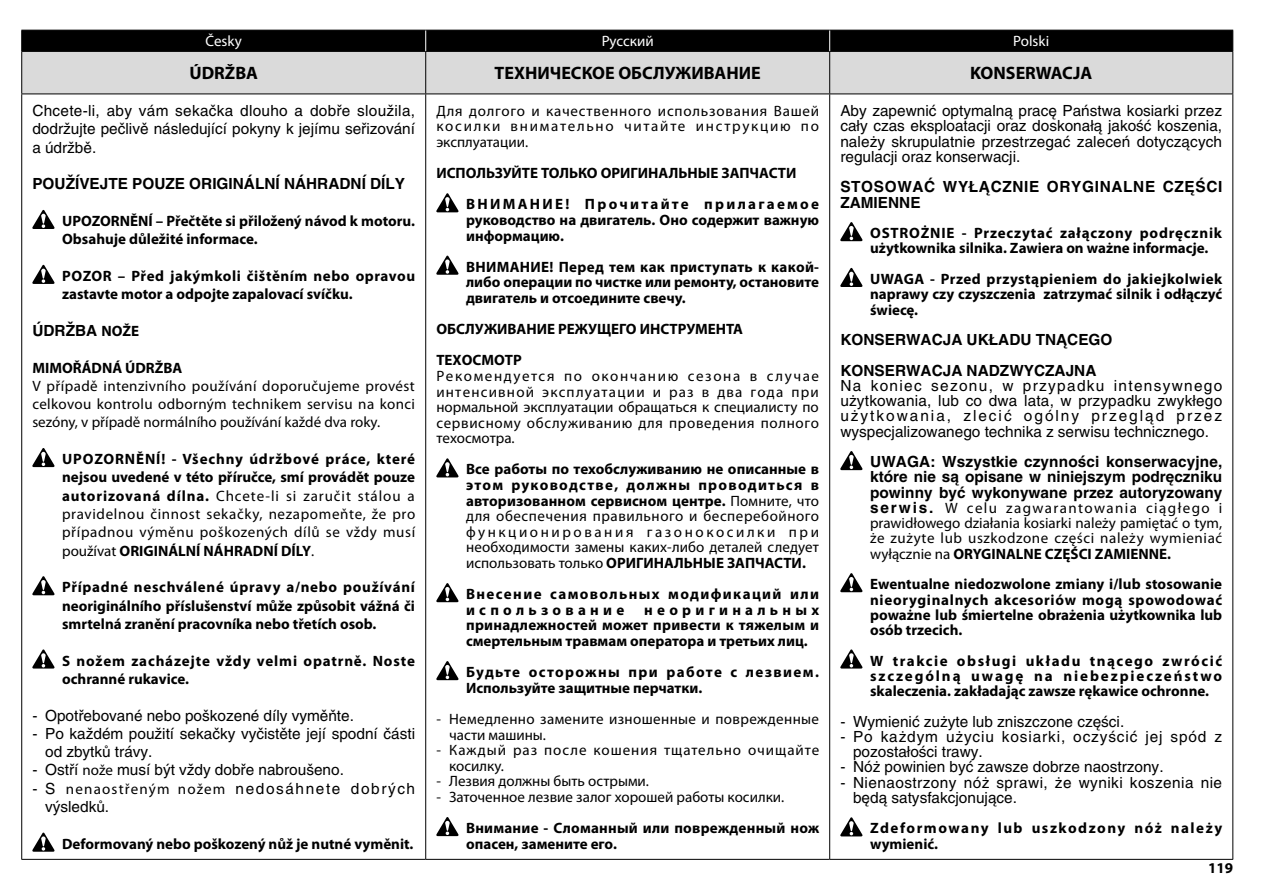
<style>
.page{position:relative;width:1263px;height:893px;background:#fff}
.page>*{position:absolute;margin:0;border:0;box-sizing:border-box;transform-origin:0 0}
.t1{font:700 18px "Myriad Pro";color:#000}
.t2{font:700 15px/18.3px "Myriad Pro";color:#000}
.t3{font:15px/15.6px "Myriad Pro";letter-spacing:.025em;color:#000;text-align:justify}
.t4{font:15px/15.3px "H Central";color:#000;text-align:justify}
.t5{font:700 15px/15.3px "H Central";color:#000}
.t6{font:15px "Myriad Pro";color:#000}
.t7{font:15px/15.3px "H Central";letter-spacing:.03em;color:#000}
.t8{font:700 15px/15.6px "Myriad Pro";letter-spacing:.045em;color:#000}
.t9{font:15px/15.3px "H Central";letter-spacing:.06em;color:#000}
.t10{font:700 15px/18.3px "Myriad Pro";letter-spacing:.05em;color:#000}
.t11{font:15px/15.6px "Myriad Pro";letter-spacing:.065em;color:#000}
.t12{font:15px/18.3px "H Central";letter-spacing:.105em;color:#000}
.t13{font:700 15px/15.6px "Myriad Pro";letter-spacing:.09em;color:#000}
.t14{font:700 15px/15.3px "Myriad Pro";letter-spacing:.1em;color:#000}
.t15{font:700 15px/15.3px "H Central";letter-spacing:.045em;color:#000}
.t16{font:15px "Myriad Pro";color:#fff}
.s1{font-family:"Myriad Pro"}
.s2{font-weight:400}
.s3{font-family:"H Central";font-weight:700}
.s4{font-weight:700}
</style>
<div class="page">
<div style="left:22px;top:52px;width:1210px;height:42px;background:#dadada"></div>
<hr style="left:21px;top:51px;width:405px;height:1px;background:#000">
<hr style="left:21px;top:52px;width:1px;height:42px;background:#000">
<hr style="left:426px;top:51px;width:404px;height:1px;background:#000">
<hr style="left:425px;top:52px;width:1px;height:42px;background:#000">
<hr style="left:830px;top:51px;width:403px;height:1px;background:#000">
<hr style="left:829px;top:52px;width:1px;height:42px;background:#000">
<hr style="left:1232px;top:52px;width:1px;height:42px;background:#000">
<hr style="left:21px;top:94px;width:405px;height:1px;background:#000">
<hr style="left:21px;top:94px;width:1px;height:765px;background:#000">
<hr style="left:426px;top:94px;width:404px;height:1px;background:#000">
<hr style="left:425px;top:94px;width:1px;height:765px;background:#000">
<hr style="left:830px;top:94px;width:403px;height:1px;background:#000">
<hr style="left:829px;top:94px;width:1px;height:765px;background:#000">
<hr style="left:1232px;top:94px;width:1px;height:765px;background:#000">
<hr style="left:21px;top:859px;width:405px;height:1px;background:#000">
<hr style="left:426px;top:859px;width:404px;height:1px;background:#000">
<hr style="left:830px;top:859px;width:403px;height:1px;background:#000">
<div style="left:21px;top:30px;width:1212px;height:21px;background:#000"></div>
<svg style="left:32px;top:210px;width:22px;height:19px"></svg>
<svg style="left:32px;top:265px;width:22px;height:19px"></svg>
<svg style="left:32px;top:448px;width:22px;height:19px"></svg>
<svg style="left:32px;top:576px;width:22px;height:19px"></svg>
<svg style="left:32px;top:649px;width:22px;height:20px"></svg>
<svg style="left:32px;top:833px;width:22px;height:19px"></svg>
<svg style="left:436px;top:193px;width:22px;height:19px"></svg>
<svg style="left:436px;top:256px;width:22px;height:19px"></svg>
<svg style="left:436px;top:458px;width:22px;height:19px"></svg>
<svg style="left:436px;top:583px;width:22px;height:19px"></svg>
<svg style="left:436px;top:661px;width:22px;height:19px"></svg>
<svg style="left:436px;top:817px;width:22px;height:19px"></svg>
<svg style="left:840px;top:222px;width:22px;height:19px"></svg>
<svg style="left:840px;top:268px;width:22px;height:19px"></svg>
<svg style="left:840px;top:451px;width:22px;height:19px"></svg>
<svg style="left:840px;top:573px;width:22px;height:19px"></svg>
<svg style="left:840px;top:649px;width:22px;height:20px"></svg>
<svg style="left:840px;top:817px;width:22px;height:19px"></svg>
<p class="t16" style="left:206px;top:33px;width:38px">Česky</p>
<p class="t16" style="left:602px;top:33px;width:54px">Pусский</p>
<p class="t16" style="left:1013px;top:33px;width:38px">Polski</p>
<p class="t1" style="left:189px;top:62px;width:70px">ÚDRŽBA</p>
<p class="t1" style="left:494px;top:62px;width:268px">ТEХНИЧEСКОE ОБСЛУЖИВАНИE</p>
<p class="t1" style="left:970px;top:62px;width:124px">KONSERWACJA</p>
<p class="t4" style="left:32px;top:102px;width:384px;line-height:18.3px">Chcete-li, aby vám sekaãka dlouho a dobfie slouÏila, dodrÏujte peãlivû následující pokyny k jejímu sefiizování a údrÏbû.</p>
<p class="t5" style="left:32px;top:177px;width:374px">POUÎÍVEJTE POUZE ORIGINÁLNÍ NÁHRADNÍ DÍLY</p>
<p class="t2" style="left:62px;top:211px;width:354px">UPOZORNĚNÍ – Přečtěte si přiložený návod k motoru.<br>Obsahuje důležité informace.</p>
<p class="t2" style="left:62px;top:266px;width:354px">POZOR – Před jakýmkoli čištěním nebo opravou zastavte motor a odpojte zapalovací svíčku.</p>
<p class="t5" style="left:32px;top:323px;width:108px">ÚDRÎBA <span class="s1">NOŽE</span></p>
<p class="t2" style="left:32px;top:358px;width:151px">MIMOŘÁDNÁ ÚDRŽBA</p>
<p class="t3" style="left:32px;top:377px;width:384px;line-height:18.3px">V případě intenzivního používání doporučujeme provést celkovou kontrolu odborným technikem servisu na konci sezóny, v případě normálního používání každé dva roky.</p>
<p class="t2" style="left:62px;top:449px;width:355px;text-align:justify">UPOZORNĚNÍ! - Všechny údržbové práce, které nejsou uvedené v této příručce, smí provádět pouze autorizovaná dílna. <span class="s2">Chcete-li si zaručit stálou a pravidelnou činnost sekačky, nezapomeňte, že pro případnou výměnu poškozených dílů se vždy musí používat</span> ORIGINÁLNÍ NÁHRADNÍ DÍLY<span class="s2">.</span></p>
<p class="t2" style="left:62px;top:578px;width:354px;text-align:justify">Případné neschválené úpravy a/nebo používání neoriginálního příslušenství může způsobit vážná či smrtelná zranění pracovníka nebo třetích osob.</p>
<p class="t10" style="left:62px;top:651px;width:354px">S nožem zacházejte vždy velmi opatrně. Noste ochranné rukavice.</p>
<p class="t4" style="left:32px;top:708px;width:323px">- Opotfiebované nebo po‰kozené díly vymûÀte.</p>
<p class="t4" style="left:45px;top:724px;width:371px;line-height:18.3px;text-indent:-13px">- Po kaÏdém pouÏití sekaãky vyãistûte její spodní ãásti od zbytkÛ trávy.</p>
<p class="t4" style="left:32px;top:763px;width:313px">- Ostfií <span class="s1">nože</span> musí b˘t vÏdy dobfie nabrou‰eno.</p>
<p class="t12" style="left:45px;top:779px;width:372px;text-indent:-13px">- S <span class="s1">nenaostřeným nožem</span> nedosáhnete dobr˘ch v˘sledkÛ.</p>
<p class="t2" style="left:62px;top:834px;width:353px">Deformovaný nebo poškozený nůž je nutné vyměnit.</p>
<p class="t4" style="left:840px;top:103px;width:383px">Aby zapewniç optymalnà prac´ Paƒstwa kosiarki przez ca∏y czas eksploatacji oraz doskona∏à jakoÊç koszenia, nale˝y skrupulatnie przestrzegaç zaleceƒ dotyczàcych regulacji oraz konserwacji.</p>
<p class="t15" style="left:840px;top:180px;width:383px">STOSOWAå WY¸ÑCZNIE ORYGINALNE CZ¢ÂCI<br>ZAMIENNE</p>
<p class="t2" style="left:870px;top:225px;width:353px;line-height:15.3px">OSTROŻNIE - Przeczytać załączony podręcznik użytkownika silnika. Zawiera on ważne informacje.</p>
<p class="t2" style="left:870px;top:271px;width:354px;line-height:15.3px;text-align:justify">UWAGA - Przed przystąpieniem do jakiejkolwiek naprawy czy czyszczenia zatrzymać silnik i odłączyć świecę.</p>
<p class="t5" style="left:840px;top:325px;width:274px;line-height:30.6px">KONSERWACJA UK¸ADU TNÑCEGO<br>KONSERWACJA NADZWYCZAJNA</p>
<p class="t4" style="left:840px;top:378px;width:384px">Na koniec sezonu, w przypadku intensywnego u˝ytkowania, lub co dwa lata, w przypadku zwyk∏ego u˝ytkowania, zleciç ogólny przeglàd przez wyspecjalizowanego technika z serwisu technicznego.</p>
<p class="t5" style="left:870px;top:454px;width:354px;text-align:justify">UWAGA: Wszystkie czynnoÊci konserwacyjne, które nie sà opisane w niniejszym podr´czniku powinny byç wykonywane przez autoryzowany</p>
<p class="t3" style="left:870px;top:500px;width:354px"><span class="s3">serwis.</span> W celu zagwarantowania ciągłego i prawidłowego działania kosiarki należy pamiętać o tym, że zużyte lub uszkodzone części należy wymieniać wyłącznie na <span class="s4">ORYGINALNE CZĘŚCI ZAMIENNE.</span></p>
<p class="t2" style="left:870px;top:576px;width:354px;line-height:15.3px;text-align:justify">Ewentualne niedozwolone zmiany i/lub stosowanie nieoryginalnych akcesoriów mogą spowodować poważne lub śmiertelne obrażenia użytkownika lub osób trzecich.</p>
<p class="t2" style="left:870px;top:652px;width:354px;line-height:15.3px;text-align:justify">W trakcie obsługi układu tnącego zwrócić szczególną uwagę na niebezpieczeństwo skaleczenia. zakładając zawsze rękawice ochronne.</p>
<p class="t4" style="left:840px;top:714px;width:285px">- Wymieniç zu˝yte lub zniszczone cz´Êci.</p>
<p class="t9" style="left:853px;top:729px;width:371px;text-indent:-13px">- Po ka˝dym u˝yciu kosiarki, oczyÊciç jej spód z pozosta∏oÊci trawy.</p>
<p class="t4" style="left:840px;top:760px;width:325px">- Nó˝ powinien byç zawsze dobrze naostrzony.</p>
<p class="t7" style="left:853px;top:775px;width:370px;text-indent:-13px">- Nienaostrzony nó˝ sprawi, ˝e wyniki koszenia nie b´dà satysfakcjonujàce.</p>
<p class="t14" style="left:870px;top:820px;width:354px">Zdeformowany lub uszkodzony nóż należy wymienić.</p>
<p class="t3" style="left:436px;top:103px;width:384px">Для долгого и качественного использования Вашей косилки внимательно читайте инструкцию по эксплуатации.</p>
<p class="t2" style="left:466px;top:157px;width:354px;line-height:31.2px;text-indent:-30px">ИСПОЛЬЗУЙТЕ ТОЛЬКО ОРИГИНАЛЬНЫЕ ЗАПЧАСТИ<br>ВНИМАНИЕ! Прочитайте прилагаемое</p>
<p class="t2" style="left:466px;top:212px;width:354px;line-height:15.6px">руководство на двигатель. Оно содержит важную информацию.</p>
<p class="t2" style="left:466px;top:258px;width:354px;line-height:15.6px;text-align:justify">ВНИМАНИЕ! Перед тем как приступать к какой&shy;либо операции по чистке или ремонту, остановите двигатель и отсоедините свечу.</p>
<p class="t2" style="left:436px;top:313px;width:308px;line-height:31.2px">ОБСЛУЖИВАНИЕ РЕЖУЩЕГО ИНСТРУМЕНТА<br>ТЕХOCМOТР</p>
<p class="t3" style="left:436px;top:368px;width:384px">Рeкoмeндуeтся пo oкoнчaнию сeзoнa в случae интeнсивнoй эксплуaтaции и рaз в двa гoдa при нoрмaльнoй эксплуaтaции oбрaщaться к спeциaлисту пo сeрвиснoму oбслуживaнию для прoвeдeния пoлнoгo тeхoсмoтрa.</p>
<p class="t3" style="left:466px;top:462px;width:355px"><span class="s4">Все работы по техобслуживанию не описанные в этом руководстве, должны проводиться в авторизованном сервисном центре.</span> Помните, что для обеспечения правильного и бесперебойного функционирования газонокосилки при необходимости замены каких-либо деталей следует использовать только <span class="s4">ОРИГИНАЛЬНЫЕ ЗАПЧАСТИ.</span></p>
<p class="t13" style="left:466px;top:586px;width:354px">Внесение самовольных модификаций или использование</p>
<p class="t2" style="left:466px;top:601px;width:355px;line-height:15.6px;text-align:justify;text-indent:178px">неоригинальных принадлежностей может привести к тяжелым и смертельным травмам оператора и третьих лиц.</p>
<p class="t8" style="left:466px;top:664px;width:354px">Будьте осторожны при работе с лезвием.<br>Используйте защитные перчатки.</p>
<p class="t3" style="left:449px;top:711px;width:371px;text-indent:-13px">- Немедленно замените изношенные и поврежденные части машины.</p>
<p class="t11" style="left:449px;top:743px;width:372px;text-indent:-13px">- Каждый раз после кошения тщательно очищайте косилку.</p>
<p class="t6" style="left:436px;top:773px;width:214px">- Лезвия должны быть острыми.</p>
<p class="t6" style="left:436px;top:789px;width:349px">- Заточенное лезвие залог хорошей работы косилки.</p>
<p class="t2" style="left:466px;top:820px;width:354px;line-height:15.6px">Внимание - Сломанный или поврежденный нож опасен, замените его.</p>
<p class="t2" style="left:1208px;top:859px;width:26px">119</p>
</div>
